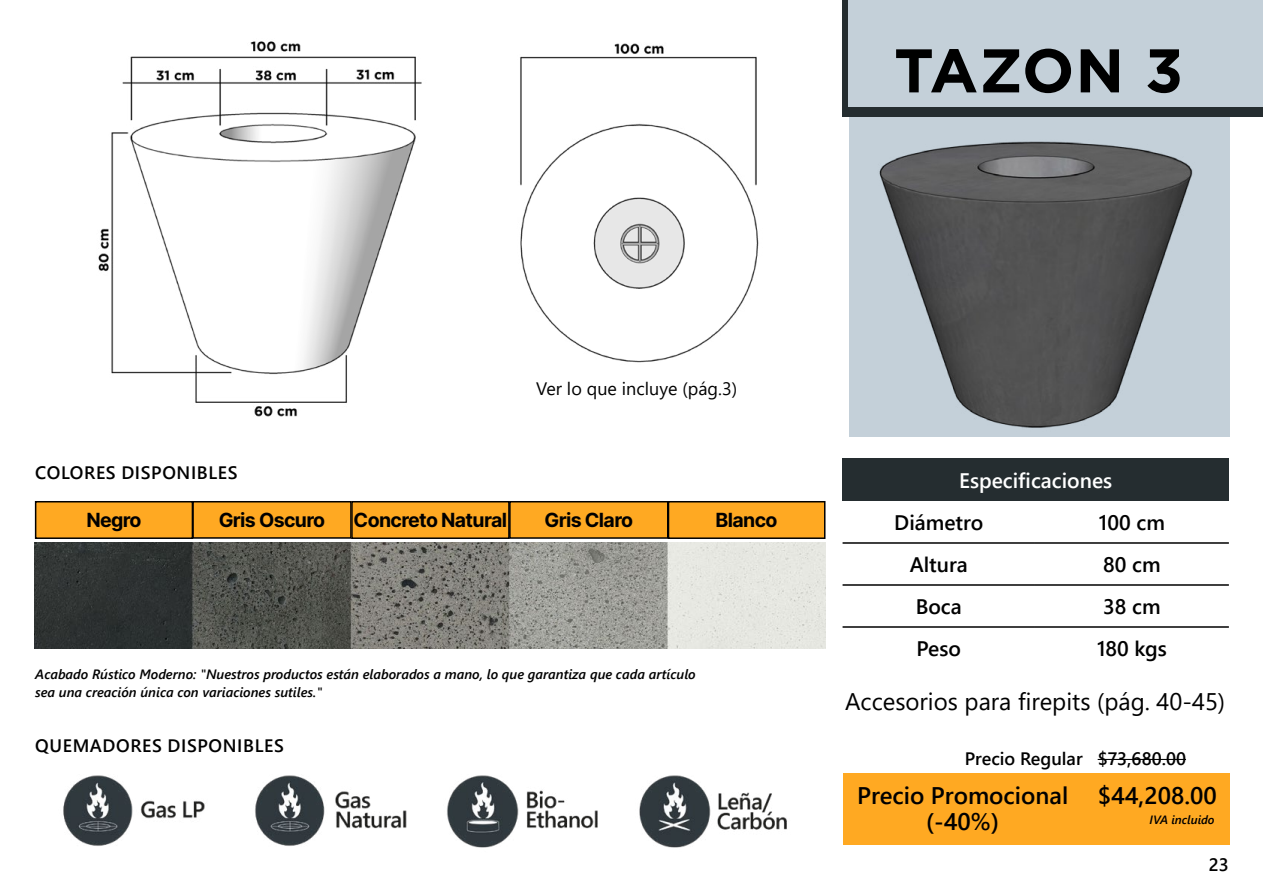
<style>
.page{position:relative;width:1263px;height:893px;background:#fff}
.page>*{position:absolute;margin:0;border:0;box-sizing:border-box;transform-origin:0 0}
.t1{font:700 61.5px "Gotham";color:#000}
.t2{font:24px "Segoe UI";color:#000}
.t3{font:600 24px/25.5px "Segoe UI";color:#000;text-align:center}
.t4{font:600 21px "Segoe UI";color:#000}
.t5{font:600 21px "Segoe UI";color:#fff}
.t6{font:700 19.5px "Inter Tight";color:#000}
.t7{font:600 18px "Segoe UI";letter-spacing:.035em;color:#000}
.t8{font:18px "Segoe UI";color:#000}
.t9{font:600 18px "Segoe UI";color:#000}
.t10{font:italic 600 13.5px/18px "Segoe UI";color:#000}
.t11{font:italic 600 12px "Segoe UI";color:#000}
</style>
<div class="page">
<img style="left:98px;top:41px;width:661px;height:375px">
<div style="left:842px;top:459px;width:387px;height:42px;background:#252d30"></div>
<hr style="left:842px;top:542px;width:193px;height:2px;background:#000">
<hr style="left:1035px;top:542px;width:194px;height:2px;background:#000">
<hr style="left:842px;top:584px;width:193px;height:2px;background:#000">
<hr style="left:1035px;top:584px;width:194px;height:2px;background:#000">
<hr style="left:842px;top:626px;width:193px;height:2px;background:#000">
<hr style="left:1035px;top:626px;width:194px;height:2px;background:#000">
<img style="left:849px;top:116px;width:380px;height:321px">
<div style="left:842px;top:0;width:421px;height:116px;background:#252d30"></div>
<div style="left:848px;top:0;width:415px;height:106px;background:#c4d0d9"></div>
<img style="left:63px;top:775px;width:724px;height:73px">
<div style="left:36px;top:502px;width:156px;height:36px;background:#ffa922"></div>
<div style="left:35px;top:501px;width:158px;height:38px;border:2px solid #000"></div>
<div style="left:193px;top:502px;width:158px;height:36px;background:#ffa922"></div>
<div style="left:192px;top:501px;width:160px;height:38px;border:2px solid #000"></div>
<div style="left:352px;top:502px;width:157px;height:36px;background:#ffa922"></div>
<div style="left:351px;top:501px;width:159px;height:38px;border:2px solid #000"></div>
<div style="left:668px;top:502px;width:157px;height:36px;background:#ffa922"></div>
<div style="left:668px;top:501px;width:157px;height:38px;border:2px solid #000"></div>
<div style="left:510px;top:502px;width:158px;height:36px;background:#ffa922"></div>
<div style="left:509px;top:501px;width:159px;height:38px;border:2px solid #000"></div>
<img style="left:35px;top:543px;width:791px;height:105px">
<div style="left:843px;top:774px;width:386px;height:71px;background:#ffa922"></div>
<hr style="left:1098px;top:759px;width:88px;height:1px;background:#000">
<h1 class="t1" style="left:894px;top:35px;width:291px">TAZON 3</h1>
<h3 class="t7" style="left:35px;top:456px;width:204px">COLORES DISPONIBLES</h3>
<h3 class="t8" style="left:536px;top:372px;width:202px">Ver lo que incluye (pág.3)</h3>
<h3 class="t6" style="left:87px;top:506px;width:56px">Negro</h3>
<h3 class="t6" style="left:219px;top:506px;width:107px">Gris Oscuro</h3>
<h3 class="t6" style="left:354px;top:506px;width:154px">Concreto Natural</h3>
<h3 class="t6" style="left:545px;top:506px;width:90px">Gris Claro</h3>
<h3 class="t6" style="left:716px;top:506px;width:63px">Blanco</h3>
<p class="t10" style="left:35px;top:663px;width:662px">Acabado Rústico Moderno: "Nuestros productos están elaborados a mano, lo que garantiza que cada artículo sea una creación única con variaciones sutiles."</p>
<h3 class="t7" style="left:35px;top:729px;width:250px">QUEMADORES DISPONIBLES</h3>
<h3 class="t5" style="left:959px;top:460px;width:154px">Especificaciones</h3>
<h3 class="t4" style="left:894px;top:502px;width:90px">Diámetro</h3>
<h3 class="t4" style="left:1099px;top:502px;width:68px">100 cm</h3>
<h3 class="t4" style="left:910px;top:544px;width:60px">Altura</h3>
<h3 class="t4" style="left:1103px;top:544px;width:59px">80 cm</h3>
<h3 class="t4" style="left:916px;top:586px;width:48px">Boca</h3>
<h3 class="t4" style="left:1103px;top:586px;width:59px">38 cm</h3>
<h3 class="t4" style="left:917px;top:628px;width:46px">Peso</h3>
<h3 class="t4" style="left:1097px;top:628px;width:71px">180 kgs</h3>
<h2 class="t2" style="left:845px;top:679px;width:382px">Accesorios para firepits (pág. 40-45)</h2>
<h3 class="t9" style="left:965px;top:742px;width:119px">Precio Regular</h3>
<h2 class="t3" style="left:857px;top:781px;width:213px">Precio Promocional (-40%)</h2>
<h3 class="t7" style="left:1098px;top:742px;width:90px">$73,680.00</h3>
<h2 class="t3" style="left:1098px;top:781px;width:121px">$44,208.00</h2>
<p class="t11" style="left:1149px;top:808px;width:67px">IVA incluido</p>
<h3 class="t7" style="left:1209px;top:847px;width:21px">23</h3>
</div>
